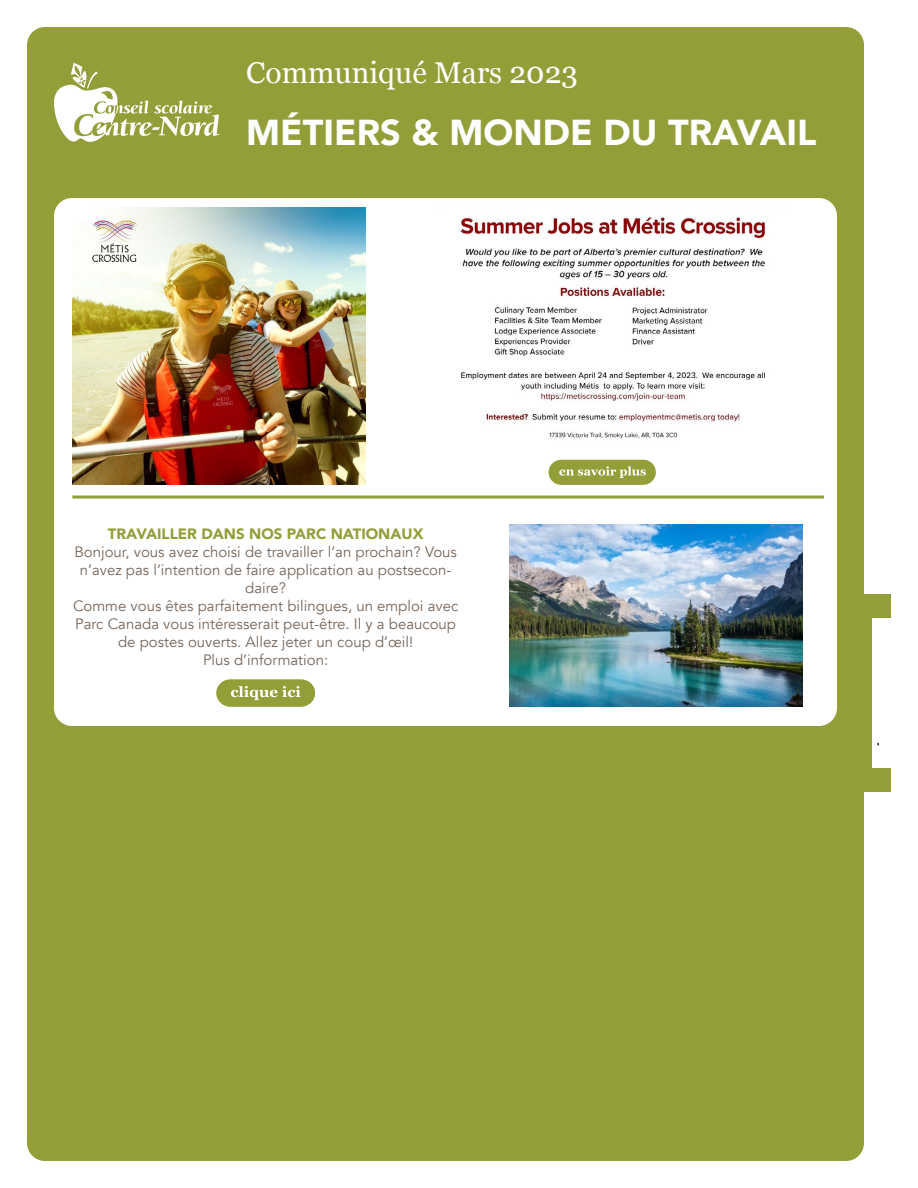
<style>
.page{position:relative;width:918px;height:1188px;background:#fff}
.page>*{position:absolute;margin:0;border:0;box-sizing:border-box;transform-origin:0 0}
.t1{font:900 36px "Avenir";color:#fff}
.t2{font:30px "Georgia";color:#fff}
.t3{font:15px/18px "Avenir";color:#77675b;text-align:center}
.t4{font:900 15px "Avenir";color:#939e39}
</style>
<div class="page">
<div style="left:27px;top:27px;width:837px;height:1134px;background:#939e39;border-radius:18px"></div>
<div style="left:54px;top:198px;width:783px;height:528px;background:#fff;border-radius:18px"></div>
<div style="left:848px;top:594px;width:43px;height:24px;background:#939e39"></div>
<div style="left:846px;top:768px;width:45px;height:24px;background:#939e39"></div>
<div style="left:844px;top:618px;width:28px;height:150px;background:#939e39"></div>
<svg style="left:54px;top:63px;width:165px;height:79px"></svg>
<hr style="left:72px;top:496px;width:752px;height:3px;background:#939e39">
<svg style="left:549px;top:460px;width:107px;height:25px;background:#a3ac56"></svg>
<img style="left:73px;top:208px;width:293px;height:277px">
<img style="left:460px;top:217px;width:306px;height:222px">
<svg style="left:216px;top:679px;width:100px;height:28px;background:#a7b05e"></svg>
<img style="left:509px;top:524px;width:293px;height:183px">
<h2 class="t2" style="left:246px;top:51px;width:333px">Communiqué Mars 2023</h2>
<h1 class="t1" style="left:246px;top:102px;width:572px">MÉTIERS &amp; MONDE DU TRAVAIL</h1>
<p class="t4" style="left:108px;top:521px;width:317px">TRAVAILLER DANS NOS PARC NATIONAUX</p>
<p class="t3" style="left:73px;top:543px;width:387px">Bonjour, vous avez choisi de travailler l’an prochain? Vous n’avez pas l’intention de faire application au postsecon&shy;daire?<br>Comme vous êtes parfaitement bilingues, un emploi avec Parc Canada vous intéresserait peut-être. Il y a beaucoup de postes ouverts. Allez jeter un coup d’œil!<br>Plus d’information:</p>
</div>
